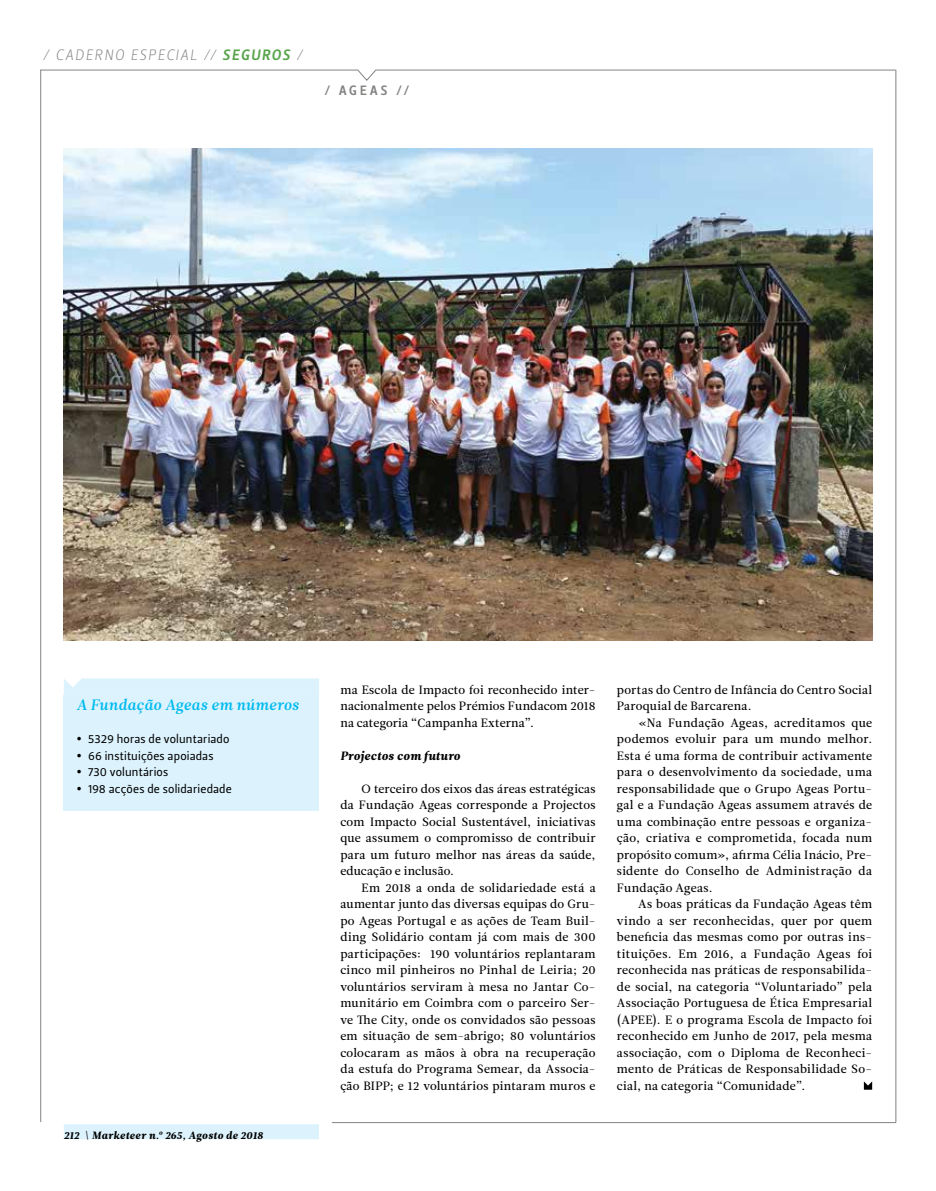
<style>
.page{position:relative;width:936px;height:1191px;background:#fff}
.page>*{position:absolute;margin:0;border:0;box-sizing:border-box;transform-origin:0 0}
.t1{font:15px "Leitura Sans Italic 1";letter-spacing:.095em;color:#858382}
.t2{font:15px "Leitura News Italic 3";letter-spacing:.015em;color:#00baef}
.t3{font:13.5px "Leitura Sans Grot 3";letter-spacing:.235em;color:#858382}
.t4{font:12px/16.5px "Leitura News Roman 2";letter-spacing:.02em;color:#000;text-align:justify}
.t5{font:12px "Leitura Sans Grot 2";letter-spacing:.015em;color:#000}
.t6{font:12px "Leitura News Italic 4";letter-spacing:.015em;color:#000}
.t7{font:10.5px "Leitura News Italic 4";letter-spacing:.025em;color:#000}
.s1{font-family:"Leitura Sans Italic 3";color:#57a44a}
</style>
<div class="page">
<svg style="left:40px;top:69px;width:856px;height:12px"></svg>
<hr style="left:40px;top:70px;width:1px;height:1052px;background:#858382">
<hr style="left:332px;top:1122px;width:563px;height:1px;background:#858382">
<hr style="left:895px;top:70px;width:1px;height:1052px;background:#858382">
<div style="left:64px;top:1124px;width:255px;height:15px;background:#dcf3fd"></div>
<svg style="left:863px;top:1081px;width:9px;height:8px"></svg>
<img style="left:64px;top:149px;width:808px;height:491px">
<div style="left:64px;top:695px;width:255px;height:115px;background:#dcf3fd"></div>
<svg style="left:64px;top:678px;width:255px;height:17px;background:#ddf3fd"></svg>
<p class="t1" style="left:43px;top:46px;width:262px">/ CADERNO ESPECIAL // <span class="s1">SEGUROS</span> /</p>
<p class="t3" style="left:324px;top:83px;width:87px">/ AGEAS //</p>
<p class="t2" style="left:77px;top:696px;width:224px">A Fundação Ageas em números</p>
<p class="t5" style="left:77px;top:732px;width:154px">• 5329 horas de voluntariado</p>
<p class="t5" style="left:77px;top:748px;width:138px">• 66 instituições apoiadas</p>
<p class="t5" style="left:77px;top:765px;width:93px">• 730 voluntários</p>
<p class="t5" style="left:77px;top:781px;width:157px">• 198 acções de solidariedade</p>
<p class="t7" style="left:64px;top:1129px;width:201px">212 \ Marketeer n.º 265, Agosto de 2018</p>
<p class="t4" style="left:340px;top:681px;width:257px">ma Escola de Impacto foi reconhecido inter&shy;nacionalmente pelos Prémios Fundacom 2018 na categoria “Campanha Externa”.</p>
<p class="t6" style="left:340px;top:748px;width:121px">Projectos com futuro</p>
<p class="t4" style="left:340px;top:780px;width:257px;text-indent:21px">O terceiro dos eixos das áreas estratégicas da Fundação Ageas corresponde a Projectos com Impacto Social Sustentável, iniciativas que assumem o compromisso de contribuir para um futuro melhor nas áreas da saúde, educação e inclusão.</p>
<p class="t4" style="left:340px;top:879px;width:257px;text-indent:21px">Em 2018 a onda de solidariedade está a aumentar junto das diversas equipas do Gru&shy;po Ageas Portugal e as ações de Team Buil&shy;ding Solidário contam já com mais de 300 participações: 190 voluntários replantaram cinco mil pinheiros no Pinhal de Leiria; 20 voluntários serviram à mesa no Jantar Co&shy;munitário em Coimbra com o parceiro Ser&shy;ve The City, onde os convidados são pessoas em situação de sem-abrigo; 80 voluntários colocaram as mãos à obra na recuperação da estufa do Programa Semear, da Associa&shy;ção BIPP; e 12 voluntários pintaram muros e</p>
<p class="t4" style="left:617px;top:681px;width:257px">portas do Centro de Infância do Centro Social<br>Paroquial de Barcarena.</p>
<p class="t4" style="left:617px;top:714px;width:257px;text-indent:21px">«Na Fundação Ageas, acreditamos que podemos evoluir para um mundo melhor.<br>Esta é uma forma de contribuir activamente para o desenvolvimento da sociedade, uma responsabilidade que o Grupo Ageas Portu&shy;gal e a Fundação Ageas assumem através de uma combinação entre pessoas e organiza&shy;ção, criativa e comprometida, focada num propósito comum», afirma Célia Inácio, Pre&shy;sidente do Conselho de Administração da Fundação Ageas.</p>
<p class="t4" style="left:617px;top:896px;width:257px;text-indent:21px">As boas práticas da Fundação Ageas têm vindo a ser reconhecidas, quer por quem beneficia das mesmas como por outras ins&shy;tituições. Em 2016, a Fundação Ageas foi reconhecida nas práticas de responsabilida&shy;de social, na categoria “Voluntariado” pela Associação Portuguesa de Ética Empresarial (APEE). E o programa Escola de Impacto foi reconhecido em Junho de 2017, pela mesma associação, com o Diploma de Reconheci&shy;mento de Práticas de Responsabilidade So&shy;cial, na categoria “Comunidade”.</p>
</div>
